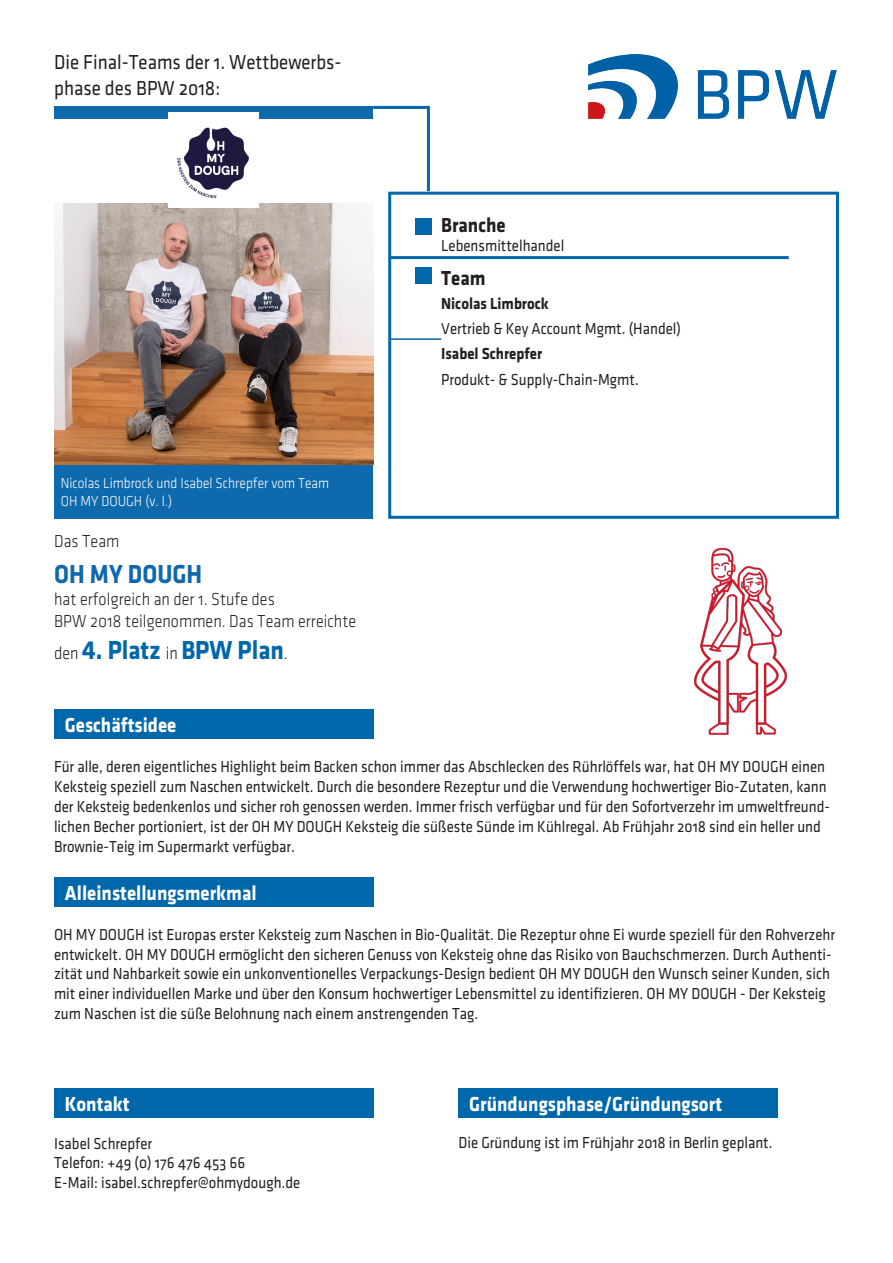
<style>
.page{position:relative;width:893px;height:1263px;background:#fff}
.page>*{position:absolute;margin:0;border:0;box-sizing:border-box;transform-origin:0 0}
.t1{font:700 27px "Klavika";color:#0067aa;scale:.9 1}
.t2{font:700 27px "Klavika";color:#1169ad;scale:.9 1}
.t3{font:700 21px "Klavika";color:#fff;scale:.9 1}
.t4{font:21px/25.2px "Klavika Regular OSF";color:#231f20;scale:.9 1}
.t5{font:700 21px "Klavika";color:#231f20;scale:.9 1}
.t6{font:18px "Klavika Light OSF";color:#231f20;scale:.9 1}
.t7{font:16.5px/19.8px "Klavika Regular OSF";color:#231f20;scale:.9 1}
.t8{font:700 16.5px "Klavika";color:#231f20;scale:.9 1}
.t9{font:15px/18px "Klavika Light OSF";color:#fff;scale:.9 1}
.s1{font-family:"Klavika Light OSF";font-weight:400;font-size:18px;color:#231f20}
</style>
<div class="page">
<img style="left:588px;top:55px;width:248px;height:63px">
<div style="left:54px;top:106px;width:319px;height:413px;background:#0f6aad"></div>
<div style="left:54px;top:120px;width:319px;height:84px;background:#fff"></div>
<img style="left:54px;top:204px;width:319px;height:261px">
<div style="left:415px;top:218px;width:16px;height:16px;background:#0067aa"></div>
<div style="left:415px;top:267px;width:16px;height:17px;background:#0067aa"></div>
<div style="left:54px;top:709px;width:319px;height:30px;background:#0067aa"></div>
<div style="left:54px;top:877px;width:319px;height:29px;background:#0067aa"></div>
<div style="left:54px;top:1089px;width:319px;height:29px;background:#0067aa"></div>
<div style="left:458px;top:1088px;width:319px;height:29px;background:#0067aa"></div>
<img style="left:168px;top:113px;width:91px;height:94px">
<img style="left:694px;top:547px;width:93px;height:188px">
<hr style="left:373px;top:106px;width:56px;height:3px;background:#0067aa">
<div style="left:388px;top:192px;width:451px;height:327px;border:3px solid #0067aa"></div>
<hr style="left:427px;top:106px;width:3px;height:85px;background:#0067aa">
<hr style="left:391px;top:256px;width:398px;height:3px;background:#0067aa">
<hr style="left:391px;top:338px;width:50px;height:2px;background:#0067aa">
<p class="t4" style="left:54px;top:50px;width:321px">Die Final-Teams der 1. Wettbewerbs&shy;phase des BPW 2018:</p>
<p class="t9" style="left:61px;top:474px;width:300px">Nicolas Limbrock und Isabel Schrepfer vom Team<br>OH MY DOUGH (v. l.)</p>
<p class="t6" style="left:54px;top:532px;width:74px">Das Team</p>
<p class="t2" style="left:54px;top:559px;width:166px">OH MY DOUGH</p>
<p class="t6" style="left:54px;top:590px;width:247px">hat erfolgreich an der 1. Stufe des</p>
<p class="t6" style="left:54px;top:612px;width:337px">BPW 2018 teilgenommen. Das Team erreichte</p>
<p class="t1" style="left:54px;top:636px;width:261px"><span class="s1">den</span> 4. Platz <span class="s1">in</span> BPW Plan<span class="s1">.</span></p>
<p class="t3" style="left:65px;top:714px;width:126px">Geschäftsidee</p>
<p class="t5" style="left:441px;top:214px;width:73px">Branche</p>
<p class="t7" style="left:441px;top:236px;width:138px">Lebensmittelhandel</p>
<p class="t5" style="left:441px;top:266px;width:51px">Team</p>
<p class="t8" style="left:441px;top:294px;width:121px">Nicolas Limbrock</p>
<p class="t7" style="left:441px;top:319px;width:268px">Vertrieb &amp; Key Account Mgmt. (Handel)</p>
<p class="t8" style="left:441px;top:344px;width:114px">Isabel Schrepfer</p>
<p class="t7" style="left:441px;top:370px;width:221px">Produkt- &amp; Supply-Chain-Mgmt.</p>
<p class="t7" style="left:54px;top:757px;width:864px">Für alle, deren eigentliches Highlight beim Backen schon immer das Abschlecken des Rührlöffels war, hat OH MY DOUGH einen Keksteig speziell zum Naschen entwickelt. Durch die besondere Rezeptur und die Verwendung hochwertiger Bio-Zutaten, kann der Keksteig bedenkenlos und sicher roh genossen werden. Immer frisch verfügbar und für den Sofortverzehr im umweltfreund&shy;lichen Becher portioniert, ist der OH MY DOUGH Keksteig die süßeste Sünde im Kühlregal. Ab Frühjahr 2018 sind ein heller und Brownie-Teig im Supermarkt verfügbar.</p>
<p class="t3" style="left:65px;top:881px;width:215px">Alleinstellungsmerkmal</p>
<p class="t7" style="left:54px;top:925px;width:869px">OH MY DOUGH ist Europas erster Keksteig zum Naschen in Bio-Qualität. Die Rezeptur ohne Ei wurde speziell für den Rohverzehr entwickelt. OH MY DOUGH ermöglicht den sicheren Genuss von Keksteig ohne das Risiko von Bauchschmerzen. Durch Authenti&shy;zität und Nahbarkeit sowie ein unkonventionelles Verpackungs-Design bedient OH MY DOUGH den Wunsch seiner Kunden, sich mit einer individuellen Marke und über den Konsum hochwertiger Lebensmittel zu identifizieren. OH MY DOUGH - Der Keksteig zum Naschen ist die süße Belohnung nach einem anstrengenden Tag.</p>
<p class="t3" style="left:65px;top:1093px;width:74px">Kontakt</p>
<p class="t7" style="left:54px;top:1133px;width:110px">Isabel Schrepfer</p>
<p class="t7" style="left:54px;top:1153px;width:214px">Telefon: +49 (0) 176 476 453 66</p>
<p class="t7" style="left:54px;top:1173px;width:275px">E-Mail: isabel.schrepfer@ohmydough.de</p>
<p class="t3" style="left:469px;top:1092px;width:283px">Gründungsphase/Gründungsort</p>
<p class="t7" style="left:458px;top:1133px;width:350px">Die Gründung ist im Frühjahr 2018 in Berlin geplant.</p>
</div>
